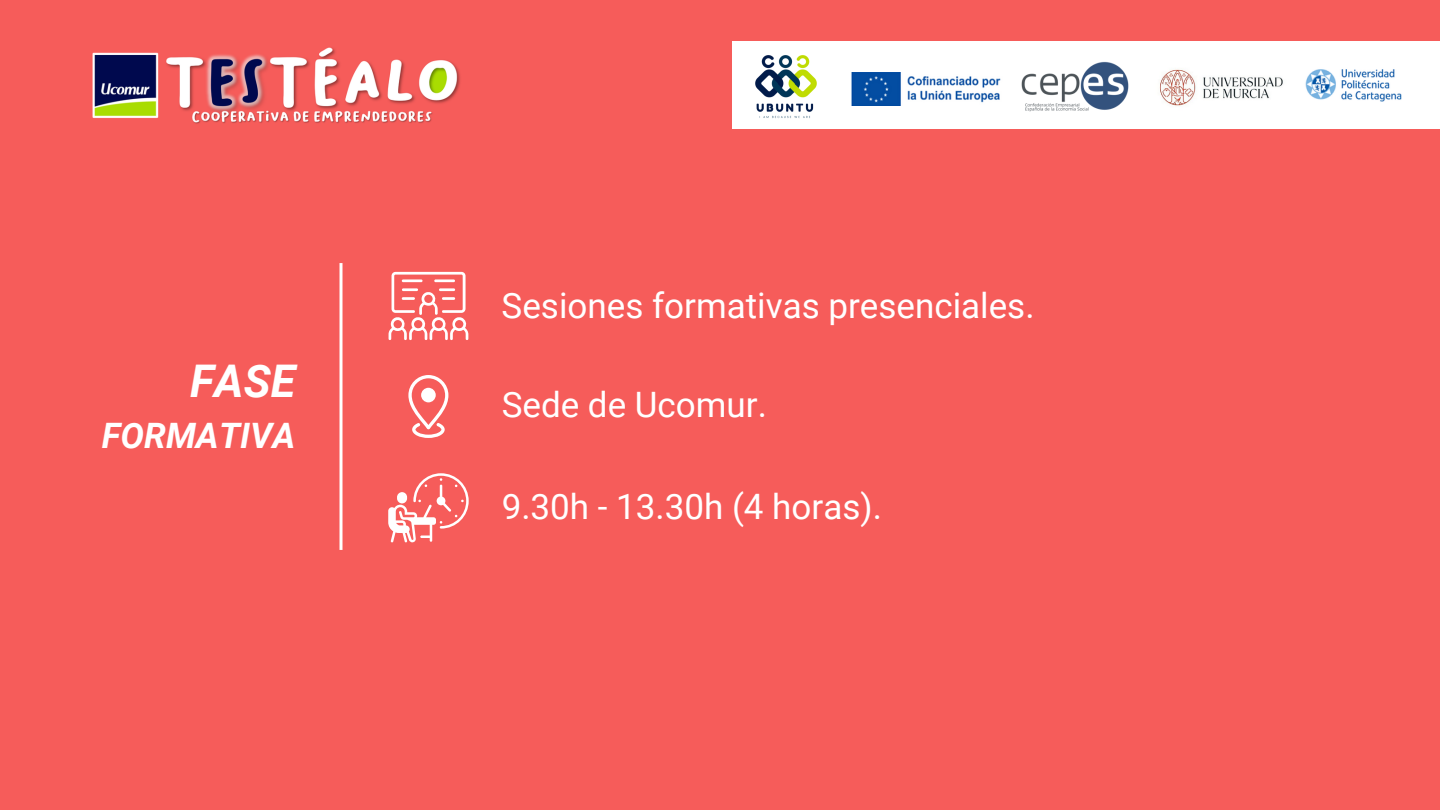
<style>
.page{position:relative;width:1440px;height:810px;background:#f65c5a}
.page>*{position:absolute;margin:0;border:0;box-sizing:border-box;transform-origin:0 0}
.t1{font:italic 700 45px "Roboto";color:#fff}
.t2{font:35px "Roboto";color:#fff}
.t3{font:italic 700 35px "Roboto";color:#fff}
</style>
<div class="page">
<div style="left:733px;top:42px;width:707px;height:87px;background:#fff"></div>
<img style="left:851px;top:73px;width:150px;height:32px">
<img style="left:1022px;top:62px;width:106px;height:50px">
<img style="left:1159px;top:69px;width:124px;height:37px">
<img style="left:1305px;top:69px;width:97px;height:33px">
<img style="left:755px;top:55px;width:62px;height:64px">
<img style="left:92px;top:47px;width:368px;height:77px">
<svg style="left:389px;top:272px;width:79px;height:68px"></svg>
<svg style="left:408px;top:375px;width:41px;height:63px"></svg>
<div style="left:421px;top:388px;width:15px;height:14px;background:#fff;border-radius:50%"></div>
<svg style="left:388px;top:473px;width:80px;height:69px"></svg>
<hr style="left:340px;top:263px;width:3px;height:287px;background:#fff">
<p class="t1" style="left:190px;top:355px;width:107px">FASE</p>
<p class="t3" style="left:102px;top:416px;width:195px">FORMATIVA</p>
<p class="t2" style="left:502px;top:285px;width:534px">Sesiones formativas presenciales.</p>
<p class="t2" style="left:502px;top:385px;width:267px">Sede de Ucomur.</p>
<p class="t2" style="left:502px;top:486px;width:382px">9.30h - 13.30h (4 horas).</p>
</div>
